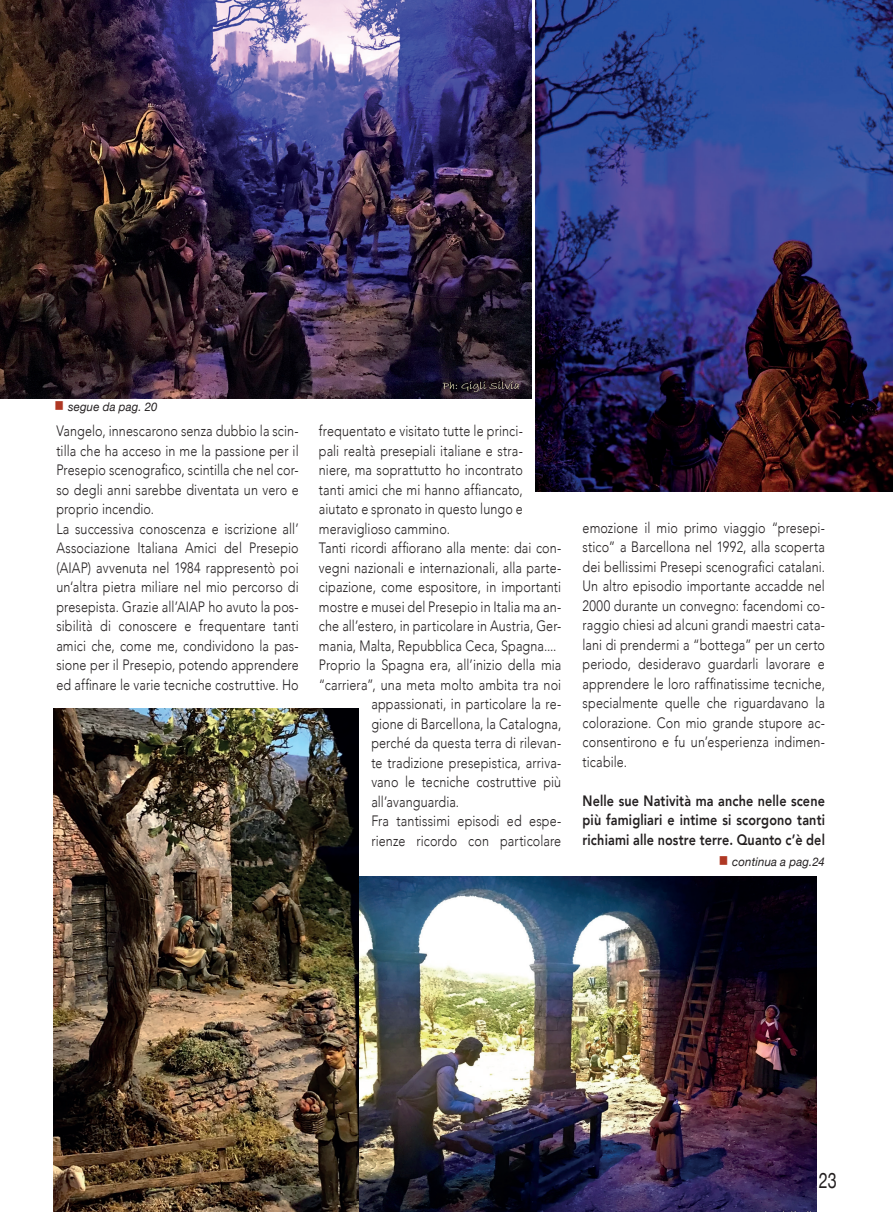
<style>
.page{position:relative;width:893px;height:1212px;background:#fff}
.page>*{position:absolute;margin:0;border:0;box-sizing:border-box;transform-origin:0 0}
.t1{font:21.6px "Helvetica Neue";color:#231f20;scale:.75 1}
.t2{font:300 15px/19.5px "Avenir";letter-spacing:.01em;color:#231f20;scale:.84 1}
.t3{font:800 15px/19.5px "Avenir";letter-spacing:.01em;color:#231f20;text-align:justify;scale:.84 1}
.t4{font:italic 12px "Helvetica Neue";letter-spacing:.015em;color:#231f20;scale:.95 1}
.s1{color:#af3824}
</style>
<div class="page">
<img style="left:0;top:0;width:532px;height:398px">
<img style="left:536px;top:0;width:357px;height:491px">
<img style="left:360px;top:876px;width:457px;height:336px">
<img style="left:54px;top:709px;width:305px;height:503px">
<p class="t4" style="left:54px;top:398px;width:110px"><span class="s1">■</span> segue da pag. 20</p>
<p class="t2" style="left:56px;top:421px;width:290px">Vangelo, innescarono senza dubbio la scin&shy;tilla che ha acceso in me la passione per il Presepio scenografico, scintilla che nel cor&shy;so degli anni sarebbe diventata un vero e proprio incendio.<br>La successiva conoscenza e iscrizione all’ Associazione Italiana Amici del Presepio (AIAP) avvenuta nel 1984 rappresentò poi un‘altra pietra miliare nel mio percorso di presepista. Grazie all’AIAP ho avuto la pos&shy;sibilità di conoscere e frequentare tanti amici che, come me, condividono la pas&shy;sione per il Presepio, potendo apprendere ed affinare le varie tecniche costruttive. Ho</p>
<p class="t2" style="left:319px;top:421px;width:244px">frequentato e visitato tutte le princi-</p>
<p class="t2" style="left:319px;top:441px;width:244px">pali realtà presepiali italiane e stra-</p>
<p class="t2" style="left:319px;top:460px;width:244px">niere, ma soprattutto ho incontrato</p>
<p class="t2" style="left:319px;top:480px;width:244px">tanti amici che mi hanno affiancato,</p>
<p class="t2" style="left:319px;top:499px;width:244px">aiutato e spronato in questo lungo e</p>
<p class="t2" style="left:319px;top:519px;width:157px">meraviglioso cammino.</p>
<p class="t2" style="left:319px;top:538px;width:290px">Tanti ricordi affiorano alla mente: dai con-</p>
<p class="t2" style="left:319px;top:558px;width:290px">vegni nazionali e internazionali, alla parte-</p>
<p class="t2" style="left:319px;top:577px;width:290px">cipazione, come espositore, in importanti</p>
<p class="t2" style="left:319px;top:597px;width:290px">mostre e musei del Presepio in Italia ma an-</p>
<p class="t2" style="left:319px;top:616px;width:290px">che all’estero, in particolare in Austria, Ger-</p>
<p class="t2" style="left:319px;top:636px;width:284px">mania, Malta, Repubblica Ceca, Spagna....</p>
<p class="t2" style="left:319px;top:655px;width:290px">Proprio la Spagna era, all’inizio della mia</p>
<p class="t2" style="left:319px;top:675px;width:290px">“carriera”, una meta molto ambita tra noi</p>
<p class="t2" style="left:371px;top:694px;width:228px">appassionati, in particolare la re-</p>
<p class="t2" style="left:371px;top:714px;width:228px">gione di Barcellona, la Catalogna,</p>
<p class="t2" style="left:371px;top:733px;width:228px">perché da questa terra di rilevan-</p>
<p class="t2" style="left:371px;top:753px;width:228px">te tradizione presepistica, arriva-</p>
<p class="t2" style="left:371px;top:772px;width:228px">vano le tecniche costruttive più</p>
<p class="t2" style="left:371px;top:792px;width:106px">all’avanguardia.</p>
<p class="t2" style="left:371px;top:811px;width:228px">Fra tantissimi episodi ed espe-</p>
<p class="t2" style="left:371px;top:831px;width:228px">rienze ricordo con particolare</p>
<p class="t2" style="left:583px;top:518px;width:290px;text-align:justify">emozione il mio primo viaggio “presepi&shy;stico” a Barcellona nel 1992, alla scoperta dei bellissimi Presepi scenografici catalani.<br>Un altro episodio importante accadde nel 2000 durante un convegno: facendomi co&shy;raggio chiesi ad alcuni grandi maestri cata&shy;lani di prendermi a “bottega” per un certo periodo, desideravo guardarli lavorare e apprendere le loro raffinatissime tecniche, specialmente quelle che riguardavano la colorazione. Con mio grande stupore ac&shy;consentirono e fu un’esperienza indimen&shy;ticabile.</p>
<p class="t3" style="left:583px;top:791px;width:290px">Nelle sue Natività ma anche nelle scene più famigliari e intime si scorgono tanti richiami alle nostre terre. Quanto c’è del</p>
<p class="t4" style="left:719px;top:853px;width:113px"><span class="s1">■</span> continua a pag.24</p>
<h1 class="t1" style="left:819px;top:1165px;width:26px">23</h1>
</div>
